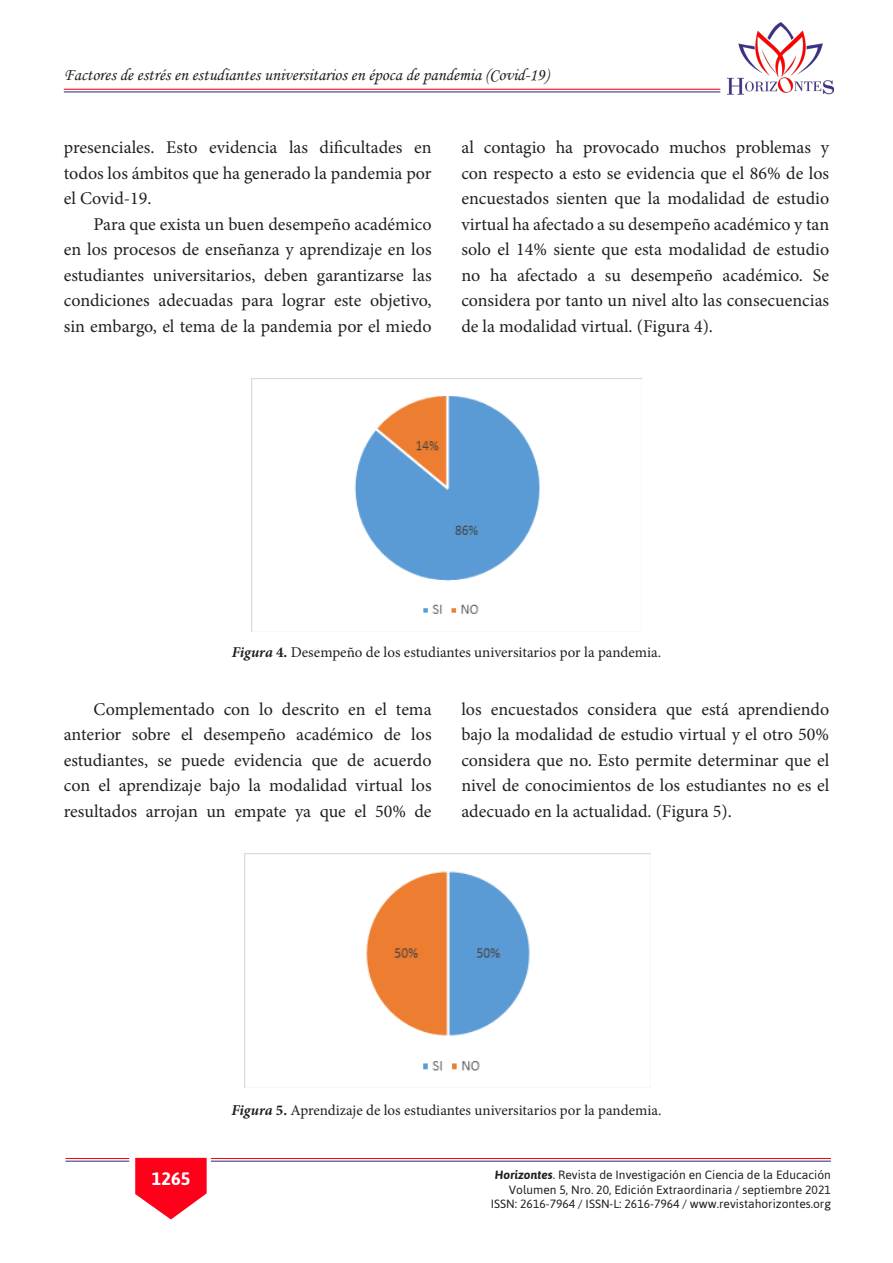
<style>
.page{position:relative;width:893px;height:1263px;background:#fff}
.page>*{position:absolute;margin:0;border:0;box-sizing:border-box;transform-origin:0 0}
.t1{font:18px/25.5px "Minion Pro";color:#231f20;text-align:justify}
.t2{font:700 18px "Asap";color:#fff}
.t3{font:17.25px "Monotype Corsiva";color:#231f20}
.t4{font:15px "Minion Pro";color:#231f20}
.t5{font:12px/14.4px "Asap";color:#231f20;text-align:right}
.s1{font-weight:700;font-style:italic}
.s2{font-weight:700}
</style>
<div class="page">
<hr style="left:211px;top:1160px;width:620px;height:2px;background:#30327d">
<hr style="left:211px;top:1158px;width:620px;height:1px;background:#ff001a">
<hr style="left:65px;top:1160px;width:64px;height:2px;background:#30327d">
<hr style="left:65px;top:1158px;width:64px;height:1px;background:#ff001a">
<svg style="left:135px;top:1158px;width:72px;height:61px"></svg>
<hr style="left:64px;top:91px;width:656px;height:1px;background:#30327d">
<hr style="left:64px;top:89px;width:656px;height:1px;background:#ff001a">
<img style="left:727px;top:22px;width:106px;height:73px">
<img style="left:252px;top:379px;width:288px;height:235px">
<img style="left:244px;top:854px;width:407px;height:233px">
<p class="t3" style="left:64px;top:64px;width:486px">Factores de estrés en estudiantes universitarios en época de pandemia (Covid-19)</p>
<p class="t1" style="left:64px;top:135px;width:369px">presenciales. Esto evidencia las dificultades en todos los ámbitos que ha generado la pandemia por el Covid-19.</p>
<p class="t1" style="left:64px;top:211px;width:369px;text-indent:30px">Para que exista un buen desempeño académico en los procesos de enseñanza y aprendizaje en los estudiantes universitarios, deben garantizarse las condiciones adecuadas para lograr este objetivo, sin embargo, el tema de la pandemia por el miedo</p>
<p class="t1" style="left:461px;top:135px;width:369px">al contagio ha provocado muchos problemas y con respecto a esto se evidencia que el 86% de los encuestados sienten que la modalidad de estudio virtual ha afectado a su desempeño académico y tan solo el 14% siente que esta modalidad de estudio no ha afectado a su desempeño académico. Se considera por tanto un nivel alto las consecuencias de la modalidad virtual. (Figura 4).</p>
<p class="t4" style="left:232px;top:642px;width:431px"><span class="s1">Figura</span> <span class="s2">4.</span> Desempeño de los estudiantes universitarios por la pandemia.</p>
<p class="t1" style="left:64px;top:696px;width:369px;text-indent:30px">Complementado con lo descrito en el tema anterior sobre el desempeño académico de los estudiantes, se puede evidencia que de acuerdo con el aprendizaje bajo la modalidad virtual los resultados arrojan un empate ya que el 50% de</p>
<p class="t1" style="left:461px;top:696px;width:369px">los encuestados considera que está aprendiendo bajo la modalidad de estudio virtual y el otro 50% considera que no. Esto permite determinar que el nivel de conocimientos de los estudiantes no es el adecuado en la actualidad. (Figura 5).</p>
<p class="t2" style="left:152px;top:1168px;width:40px">1265</p>
<p class="t4" style="left:232px;top:1100px;width:431px"><span class="s1">Figura</span> <span class="s2">5.</span> Aprendizaje de los estudiantes universitarios por la pandemia.</p>
<p class="t5" style="left:491px;top:1168px;width:341px"><span class="s1">Horizontes</span>. Revista de Investigación en Ciencia de la Educación<br>Volumen 5, Nro. 20, Edición Extraordinaria / septiembre 2021<br>ISSN: 2616-7964 / ISSN-L: 2616-7964 / www.revistahorizontes.org</p>
</div>
